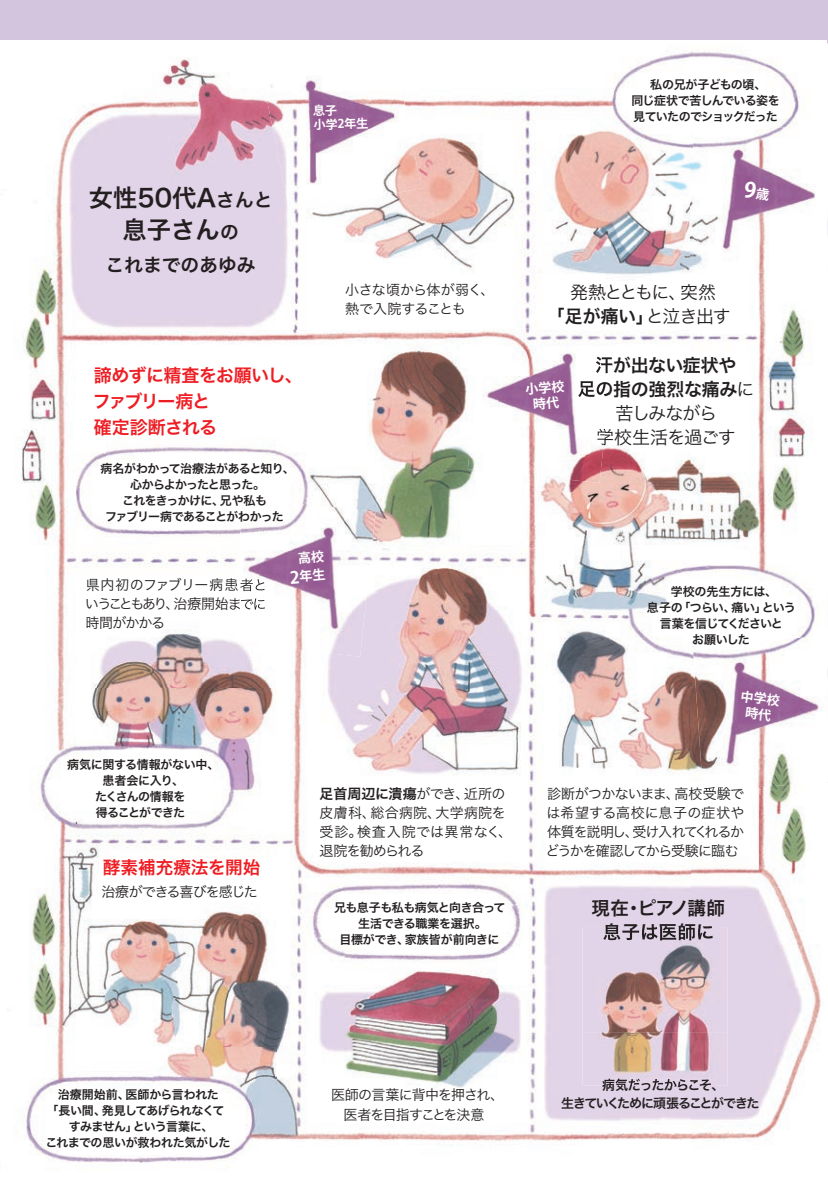
<style>
.page{position:relative;width:828px;height:1191px;background:#fff}
.page>*{position:absolute;margin:0;border:0;box-sizing:border-box;transform-origin:0 0}
.t1{font:24.4px/32.4px "Hira Kaku Pro W6";color:#231f20;text-align:center}
.t2{font:18.8px "Hira Kaku Pro W6";color:#231f20}
.t3{font:18.4px/24px "Hiragino Sans W6";letter-spacing:.005em;color:#231f20;text-align:center}
.t4{font:18px/24px "Hira Kaku Pro W6";letter-spacing:-.02em;color:#231f20;text-align:center}
.t5{font:18px/26px "Hira Kaku Pro W6";letter-spacing:-.04em;color:#ee1d23}
.t6{font:18px/24px "Hira Kaku Pro W3";letter-spacing:-.06em;color:#231f20;text-align:center}
.t7{font:18px "Hira Kaku Pro W3";letter-spacing:-.095em;color:#231f20}
.t8{font:17.6px "Hira Kaku Pro W6";color:#ee1d23}
.t9{font:14px/19px "Hira Kaku Pro W3";letter-spacing:-.055em;color:#231f20;text-align:justify}
.t10{font:14px/19px "Hira Kaku Pro W3";letter-spacing:.015em;color:#231f20}
.t11{font:14px/19px "Hira Kaku Pro W3";letter-spacing:-.025em;color:#231f20}
.t12{font:14px "Hira Kaku Pro W6";letter-spacing:-.01em;color:#231f20}
.t13{font:14px "Hira Kaku Pro W3";letter-spacing:-.075em;color:#231f20}
.t14{font:13px/18px "Hira Kaku Pro W6";letter-spacing:-.085em;color:#231f20;text-align:center}
.t15{font:700 13px/16px "Koz Go Pro";color:#fff;text-align:center}
.t16{font:12px/16px "Hira Kaku Pro W6";letter-spacing:-.045em;color:#231f20;text-align:center}
.t17{font:12px/16px "Hira Kaku Pro W6";letter-spacing:-.065em;color:#231f20;text-align:center}
.t18{font:700 12px/14.2px "Koz Go Pro";color:#fff}
.s1{font-size:18.8px}
.s2{font-size:16.8px}
.s3{font-family:"Hira Kaku Pro W3"}
</style>
<div class="page">
<img style="left:0;top:52px;width:690px;height:278px">
<img style="left:690px;top:50px;width:125px;height:638px">
<img style="left:7px;top:330px;width:269px;height:837px">
<img style="left:276px;top:330px;width:414px;height:215px">
<img style="left:345px;top:545px;width:345px;height:284px">
<img style="left:276px;top:656px;width:69px;height:484px">
<img style="left:690px;top:688px;width:69px;height:454px">
<img style="left:759px;top:788px;width:62px;height:349px">
<img style="left:345px;top:832px;width:276px;height:313px">
<img style="left:621px;top:869px;width:69px;height:54px">
<img style="left:621px;top:1090px;width:69px;height:50px">
<img style="left:615px;top:356px;width:120px;height:17px">
<img style="left:615px;top:380px;width:122px;height:17px">
<img style="left:615px;top:428px;width:119px;height:17px">
<img style="left:603px;top:923px;width:109px;height:4px">
<img style="left:548px;top:786px;width:196px;height:13px">
<img style="left:87px;top:578px;width:141px;height:13px">
<img style="left:100px;top:597px;width:128px;height:13px">
<img style="left:602px;top:1085px;width:114px;height:5px">
<div style="left:0;top:0;width:828px;height:40px;background:#d3c5de"></div>
<img style="left:261px;top:52px;width:160px;height:162px">
<img style="left:468px;top:324px;width:147px;height:159px">
<img style="left:596px;top:356px;width:17px;height:17px">
<img style="left:578px;top:380px;width:32px;height:17px">
<img style="left:597px;top:428px;width:8px;height:17px">
<img style="left:692px;top:126px;width:136px;height:149px">
<img style="left:827px;top:238px;width:1px;height:32px">
<img style="left:693px;top:636px;width:135px;height:152px">
<img style="left:827px;top:680px;width:1px;height:102px">
<img style="left:702px;top:786px;width:42px;height:5px">
<img style="left:228px;top:497px;width:147px;height:159px">
<img style="left:234px;top:578px;width:31px;height:13px">
<img style="left:232px;top:597px;width:33px;height:13px">
<img style="left:582px;top:927px;width:145px;height:158px">
<img style="left:603px;top:927px;width:109px;height:13px">
<img style="left:602px;top:1078px;width:114px;height:7px">
<svg style="left:744px;top:181px;width:26px;height:20px"></svg>
<p class="t18" style="left:313px;top:104px;width:56px;rotate:-2deg">息子<br>小学2年生</p>
<p class="t16" style="left:631px;top:76px;width:150px">私の兄が子どもの頃、<br>同じ症状で苦しんでいる姿を見ていたのでショックだった</p>
<h1 class="t1" style="left:89px;top:181px;width:185px">女性50代A<span class="s1">さんと</span>息子さん<span class="s1">の</span></h1>
<h2 class="t2" style="left:106px;top:247px;width:151px">これまでのあゆみ</h2>
<h3 class="t5" style="left:93px;top:361px;width:211px">諦めずに精査をお願いし、ファブリー病と<br>確定診断される</h3>
<p class="t17" style="left:100px;top:460px;width:196px">病名がわかって治療法があると知り、心からよかったと思った。<br>これをきっかけに、兄や私も<br>ファブリー病であることがわかった</p>
<p class="t9" style="left:85px;top:574px;width:184px">県内初のファブリー病患者ということもあり、治療開始までに時間がかかる</p>
<p class="t15" style="left:288px;top:550px;width:37px;line-height:18.6px;text-align:right;rotate:-5deg">高校<br><span class="s2">2</span>年生</p>
<p class="t11" style="left:345px;top:279px;width:151px">小さな頃から体が弱く、熱で入院することも</p>
<p class="t16" style="left:67px;top:756px;width:154px">病気に関する情報がない中、患者会に入り、<br>たくさんの情報を<br>得ることができた</p>
<h3 class="t8" style="left:103px;top:852px;width:159px">酵素補充療法を開始</h3>
<p class="t13" style="left:101px;top:879px;width:158px">治療ができる喜びを感じた</p>
<p class="t12" style="left:320px;top:780px;width:187px">足首周辺に潰瘍<span class="s3">ができ、近所の</span></p>
<p class="t10" style="left:319px;top:802px;width:194px">皮膚科、総合病院、大学病院を受診。検査入院では異常なく、退院を勧められる</p>
<p class="t16" style="left:334px;top:898px;width:173px">兄も息子も私も病気と向き合って生活できる職業を選択。<br>目標ができ、家族皆が前向きに</p>
<h3 class="t7" style="left:570px;top:276px;width:148px">発熱とともに、突然</h3>
<h3 class="t4" style="left:547px;top:304px;width:185px">「足が痛い」<span class="s3">と泣き出す</span></h3>
<h3 class="t4" style="left:577px;top:352px;width:178px">汗が出ない症状や<br>足の指の強烈な痛み<span class="s3">に</span></h3>
<h3 class="t6" style="left:596px;top:399px;width:141px">苦しみながら<br>学校生活を過ごす</h3>
<p class="t15" style="left:525px;top:382px;width:40px;rotate:-5deg">小学校時代</p>
<p class="t16" style="left:647px;top:583px;width:150px">学校の先生方には、<br>息子の「つらい、痛い」という言葉を信じてくださいと<br>お願いした</p>
<p class="t15" style="left:741px;top:689px;width:41px;rotate:7deg">中学校時代</p>
<p class="t9" style="left:545px;top:783px;width:200px">診断がつかないまま、高校受験では希望する高校に息子の症状や体質を説明し、受け入れてくれるかどうかを確認してから受験に臨む</p>
<h3 class="t3" style="left:591px;top:895px;width:135px">現在・ピアノ講師息子は医師に</h3>
<p class="t16" style="left:45px;top:1085px;width:186px">治療開始前、医師から言われた<br>「長い間、発見してあげられなくてすみません」という言葉に、<br>これまでの思いが救われた気がした</p>
<p class="t9" style="left:331px;top:1083px;width:175px;line-height:20px;text-align:center">医師の言葉に背中を押され、医者を目指すことを決意</p>
<p class="t14" style="left:561px;top:1075px;width:200px">病気だったからこそ、<br>生きていくために頑張ることができた</p>
</div>
